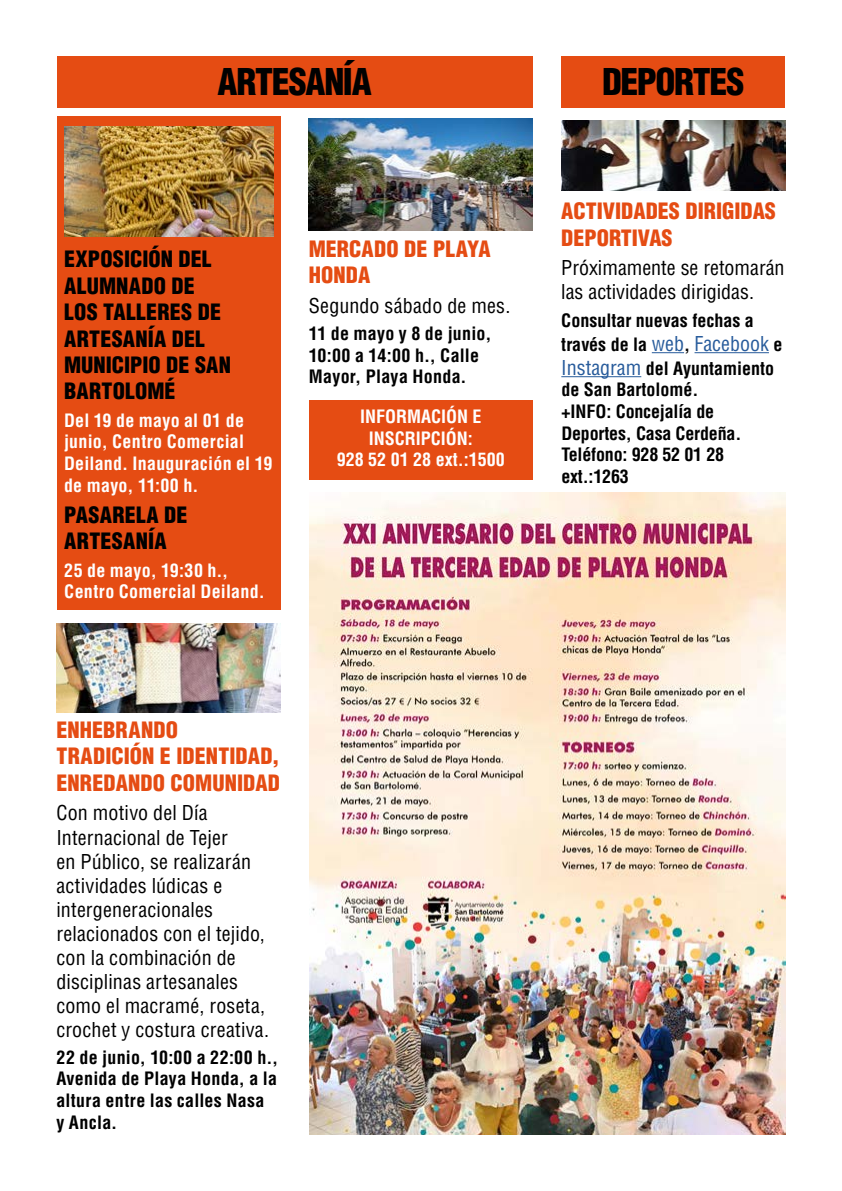
<style>
.page{position:relative;width:842px;height:1191px;background:#fff}
.page>*{position:absolute;margin:0;border:0;box-sizing:border-box;transform-origin:0 0}
.t1{font:900 condensed 36px "Helvetica LT Std";letter-spacing:-.035em;color:#010101}
.t2{font:900 condensed 36px "Helvetica LT Std";letter-spacing:-.035em;color:#000}
.t3{font:900 condensed 22px/26.4px "Helvetica LT Std";color:#e54c13}
.t4{font:900 condensed 22px/26.4px "Helvetica LT Std";letter-spacing:.01em;color:#000}
.t5{font:condensed 20px/24px "Helvetica LT Std";letter-spacing:.01em;color:#000}
.t6{font:700 condensed 18px/21.6px "Helvetica LT Std";color:#000}
.t7{font:700 condensed 18px/21.6px "Helvetica LT Std";letter-spacing:.01em;color:#fff}
.s1{font-weight:400;font-size:20px;color:#275b9b}
</style>
<div class="page">
<div style="left:57px;top:116px;width:224px;height:493px;background:#e54c13"></div>
<div style="left:57px;top:57px;width:476px;height:51px;background:#e54c13"></div>
<img style="left:64px;top:127px;width:209px;height:110px">
<img style="left:57px;top:623px;width:224px;height:89px">
<img style="left:309px;top:492px;width:476px;height:642px">
<div style="left:561px;top:57px;width:224px;height:51px;background:#e54c13"></div>
<hr style="left:652px;top:352px;width:32px;height:1px;background:#275b9b">
<hr style="left:694px;top:352px;width:75px;height:1px;background:#275b9b">
<hr style="left:561px;top:376px;width:80px;height:1px;background:#275b9b">
<img style="left:561px;top:120px;width:224px;height:71px">
<img style="left:309px;top:118px;width:224px;height:112px">
<div style="left:309px;top:400px;width:224px;height:79px;background:#e54c13"></div>
<h1 class="t1" style="left:217px;top:59px;width:156px">ARTESANÍA</h1>
<p class="t4" style="left:64px;top:246px;width:169px">EXPOSICIÓN DEL<br>ALUMNADO DE<br>LOS TALLERES DE<br>ARTESANÍA DEL<br>MUNICIPIO DE SAN<br>BARTOLOMÉ</p>
<p class="t7" style="left:64px;top:409px;width:210px">Del 19 de mayo al 01 de junio, Centro Comercial<br>Deiland. Inauguración el 19 de mayo, 11:00 h.</p>
<p class="t4" style="left:64px;top:501px;width:125px">PASARELA DE<br>ARTESANÍA</p>
<p class="t7" style="left:64px;top:559px;width:202px">25 de mayo, 19:30 h.,<br>Centro Comercial Deiland.</p>
<p class="t3" style="left:309px;top:235px;width:183px">MERCADO DE PLAYA<br>HONDA</p>
<p class="t5" style="left:309px;top:293px;width:203px">Segundo sábado de mes.</p>
<p class="t6" style="left:309px;top:323px;width:184px">11 de mayo y 8 de junio,<br>10:00 a 14:00 h., Calle<br>Mayor, Playa Honda.</p>
<p class="t7" style="left:337px;top:406px;width:169px;text-align:center">INFORMACIÓN E<br>INSCRIPCIÓN:<br>928 52 01 28 ext.:1500</p>
<p class="t3" style="left:56px;top:716px;width:225px">ENHEBRANDO<br>TRADICIÓN E IDENTIDAD,<br>ENREDANDO COMUNIDAD</p>
<p class="t5" style="left:56px;top:801px;width:214px">Con motivo del Día<br>Internacional de Tejer<br>en Público, se realizarán actividades lúdicas e intergeneracionales relacionados con el tejido, con la combinación de disciplinas artesanales como el macramé, roseta, crochet y costura creativa.</p>
<p class="t6" style="left:56px;top:1046px;width:223px">22 de junio, 10:00 a 22:00 h.,<br>Avenida de Playa Honda, a la altura entre las calles Nasa<br>y Ancla.</p>
<h1 class="t2" style="left:602px;top:59px;width:144px">DEPORTES</h1>
<p class="t3" style="left:561px;top:198px;width:216px">ACTIVIDADES DIRIGIDAS<br>DEPORTIVAS</p>
<p class="t5" style="left:561px;top:256px;width:225px">Próximamente se retomarán las actividades dirigidas.</p>
<p class="t6" style="left:561px;top:308px;width:223px;line-height:24px">Consultar nuevas fechas a través de la <span class="s1">web</span>, <span class="s1">Facebook</span> e<br><span class="s1">Instagram</span> del Ayuntamiento</p>
<p class="t6" style="left:561px;top:379px;width:182px">de San Bartolomé. +INFO: Concejalía de<br>Deportes, Casa Cerdeña.<br>Teléfono: 928 52 01 28 ext.:1263</p>
</div>
